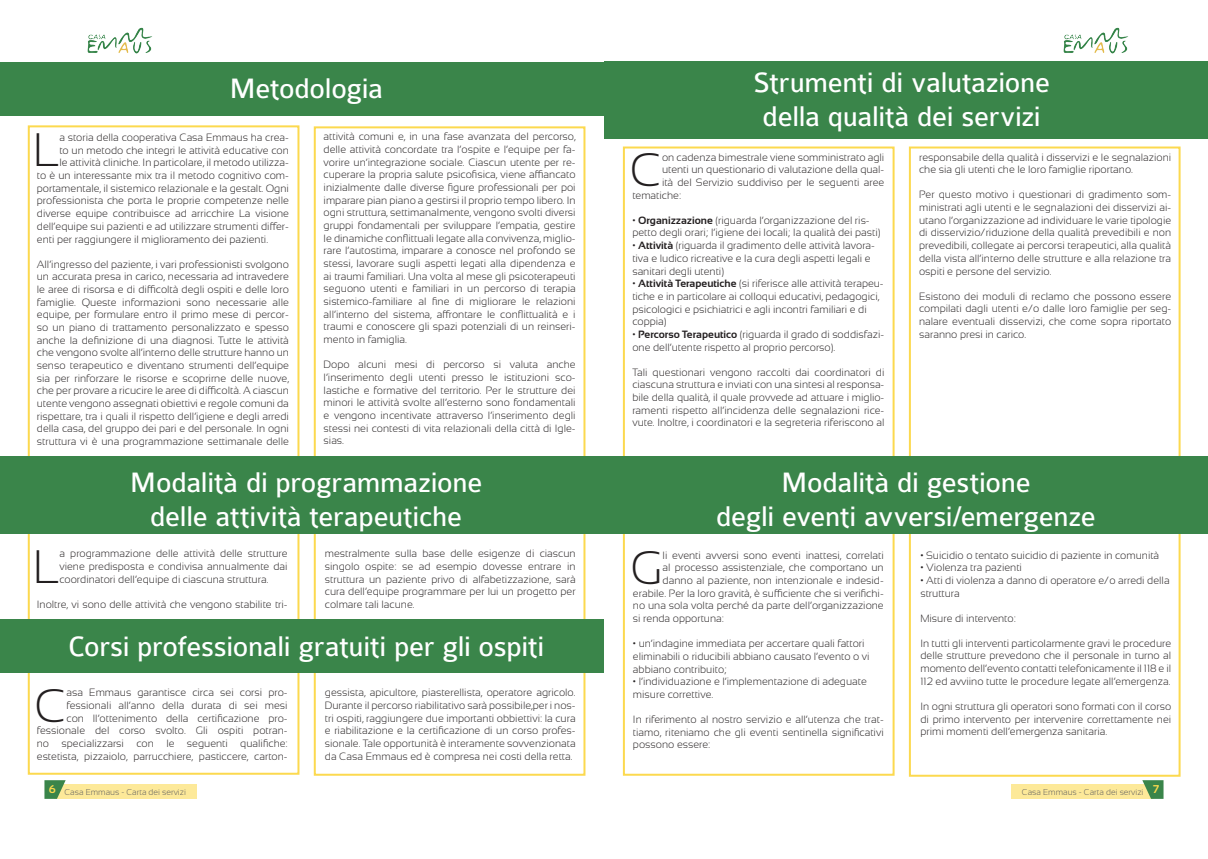
<style>
.page{position:relative;width:1208px;height:859px;background:#fff}
.page>*{position:absolute;margin:0;border:0;box-sizing:border-box;transform-origin:0 0}
.t1{font:300 46.9px "Sansation";color:#231f20}
.t2{font:30px/34px "Colaborate";letter-spacing:-.01em;color:#fff;text-align:center}
.t3{font:300 10.6px/12.7px "Sansation";color:#231f20;text-align:justify}
.t4{font:300 8.5px "Sansation";color:#5a5a5c}
.s1{font-weight:700}
</style>
<div class="page">
<div style="left:0;top:62px;width:604px;height:53px;background:#3a854a"></div>
<div style="left:604px;top:62px;width:604px;height:77px;background:#3a854a"></div>
<div style="left:54px;top:784px;width:143px;height:15px;background:#fde999"></div>
<div style="left:1011px;top:784px;width:142px;height:15px;background:#fde999"></div>
<svg style="left:44px;top:780px;width:22px;height:19px"></svg>
<svg style="left:1142px;top:780px;width:21px;height:19px"></svg>
<img style="left:87px;top:27px;width:65px;height:27px">
<img style="left:1063px;top:27px;width:65px;height:27px">
<div style="left:28px;top:125px;width:271px;height:650px;border:2px solid #fcd94f"></div>
<div style="left:314px;top:126px;width:271px;height:650px;border:2px solid #fcd94f"></div>
<div style="left:623px;top:147px;width:271px;height:629px;border:2px solid #fcd94f"></div>
<div style="left:909px;top:147px;width:271px;height:630px;border:2px solid #fcd94f"></div>
<div style="left:0;top:457px;width:1208px;height:77px;background:#3a854a"></div>
<div style="left:0;top:620px;width:604px;height:53px;background:#3a854a"></div>
<h2 class="t2" style="left:229px;top:72px;width:155px">Metodologia</h2>
<h1 class="t1" style="left:33px;top:124px;width:28px">L</h1>
<p class="t3" style="left:59px;top:131px;width:231px">a storia della cooperativa Casa Emmaus ha crea-</p>
<p class="t3" style="left:59px;top:144px;width:231px">to un metodo che integri le attività educative con</p>
<p class="t3" style="left:59px;top:156px;width:231px">le attività cliniche. In particolare, il metodo utilizza-</p>
<p class="t3" style="left:37px;top:169px;width:253px">to è un interessante mix tra il metodo cognitivo com-</p>
<p class="t3" style="left:37px;top:182px;width:253px">portamentale, il sistemico relazionale e la gestalt. Ogni</p>
<p class="t3" style="left:37px;top:194px;width:253px">professionista che porta le proprie competenze nelle</p>
<p class="t3" style="left:37px;top:207px;width:253px">diverse equipe contribuisce ad arricchire La visione</p>
<p class="t3" style="left:37px;top:220px;width:253px">dell’equipe sui pazienti e ad utilizzare strumenti differ-</p>
<p class="t3" style="left:37px;top:232px;width:233px">enti per raggiungere il miglioramento dei pazienti.</p>
<p class="t3" style="left:37px;top:257px;width:253px">All’ingresso del paziente, i vari professionisti svolgono un accurata presa in carico, necessaria ad intravedere le aree di risorsa e di difficoltà degli ospiti e delle loro famiglie. Queste informazioni sono necessarie alle equipe, per formulare entro il primo mese di percor&shy;so un piano di trattamento personalizzato e spesso anche la definizione di una diagnosi. Tutte le attività che vengono svolte all’interno delle strutture hanno un senso terapeutico e diventano strumenti dell’equipe sia per rinforzare le risorse e scoprirne delle nuove, che per provare a ricucire le aree di difficoltà. A ciascun utente vengono assegnati obiettivi e regole comuni da rispettare, tra i quali il rispetto dell’igiene e degli arredi della casa, del gruppo dei pari e del personale. In ogni struttura vi è una programmazione settimanale delle</p>
<p class="t3" style="left:324px;top:130px;width:254px">attività comuni e, in una fase avanzata del percorso, delle attività concordate tra l’ospite e l’equipe per fa&shy;vorire un’integrazione sociale. Ciascun utente per re&shy;cuperare la propria salute psicofisica, viene affiancato inizialmente dalle diverse figure professionali per poi imparare pian piano a gestirsi il proprio tempo libero. In ogni struttura, settimanalmente, vengono svolti diversi gruppi fondamentali per sviluppare l’empatia, gestire le dinamiche conflittuali legate alla convivenza, miglio&shy;rare l’autostima, imparare a conosce nel profondo se stessi, lavorare sugli aspetti legati alla dipendenza e ai traumi familiari. Una volta al mese gli psicoterapeuti seguono utenti e familiari in un percorso di terapia sistemico-familiare al fine di migliorare le relazioni all’interno del sistema, affrontare le conflittualità e i traumi e conoscere gli spazi potenziali di un reinseri&shy;mento in famiglia.</p>
<p class="t3" style="left:324px;top:358px;width:253px">Dopo alcuni mesi di percorso si valuta anche l’inserimento degli utenti presso le istituzioni sco&shy;lastiche e formative del territorio. Per le strutture dei minori le attività svolte all’esterno sono fondamentali e vengono incentivate attraverso l’inserimento degli stessi nei contesti di vita relazionali della città di Igle&shy;sias.</p>
<h2 class="t2" style="left:753px;top:66px;width:298px">Strumenti di valutazione della qualità dei servizi</h2>
<h1 class="t1" style="left:630px;top:144px;width:34px">C</h1>
<p class="t3" style="left:662px;top:151px;width:224px">on cadenza bimestrale viene somministrato agli</p>
<p class="t3" style="left:662px;top:163px;width:224px">utenti un questionario di valutazione della qual-</p>
<p class="t3" style="left:662px;top:176px;width:224px">ità del Servizio suddiviso per le seguenti aree</p>
<p class="t3" style="left:632px;top:189px;width:50px">tematiche:</p>
<p class="t3" style="left:632px;top:214px;width:249px">• <span class="s1">Organizzazione</span> (riguarda l’organizzazione del ris&shy;petto degli orari; l’igiene dei locali; la qualità dei pasti)</p>
<p class="t3" style="left:632px;top:239px;width:244px;text-align:left">• <span class="s1">Attività</span> (riguarda il gradimento delle attività lavora&shy;tiva e ludico ricreative e la cura degli aspetti legali e sanitari degli utenti)</p>
<p class="t3" style="left:632px;top:277px;width:253px;text-align:left">• <span class="s1">Attività Terapeutiche</span> (si riferisce alle attività terapeu&shy;tiche e in particolare ai colloqui educativi, pedagogici, psicologici e psichiatrici e agli incontri familiari e di coppia)</p>
<p class="t3" style="left:632px;top:328px;width:253px">• <span class="s1">Percorso Terapeutico</span> (riguarda il grado di soddisfazi&shy;one dell’utente rispetto al proprio percorso).</p>
<p class="t3" style="left:632px;top:366px;width:253px">Tali questionari vengono raccolti dai coordinatori di ciascuna struttura e inviati con una sintesi al responsa&shy;bile della qualità, il quale provvede ad attuare i miglio&shy;ramenti rispetto all’incidenza delle segnalazioni rice&shy;vute. Inoltre, i coordinatori e la segreteria riferiscono al</p>
<p class="t3" style="left:919px;top:151px;width:254px">responsabile della qualità i disservizi e le segnalazioni che sia gli utenti che le loro famiglie riportano.</p>
<p class="t3" style="left:919px;top:188px;width:254px">Per questo motivo i questionari di gradimento som&shy;ministrati agli utenti e le segnalazioni dei disservizi ai&shy;utano l’organizzazione ad individuare le varie tipologie di disservizio/riduzione della qualità prevedibili e non prevedibili, collegate ai percorsi terapeutici, alla qualità della vista all’interno delle strutture e alla relazione tra ospiti e persone del servizio.</p>
<p class="t3" style="left:919px;top:290px;width:254px">Esistono dei moduli di reclamo che possono essere compilati dagli utenti e/o dalle loro famiglie per seg&shy;nalare eventuali disservizi, che come sopra riportato saranno presi in carico.</p>
<h2 class="t2" style="left:130px;top:466px;width:354px">Modalità di programmazione delle attività terapeutiche</h2>
<h2 class="t2" style="left:716px;top:466px;width:381px">Modalità di gestione<br>degli eventi avversi/emergenze</h2>
<h2 class="t2" style="left:712px;top:466px;width:381px">Modalità di gestione<br>degli eventi avversi/emergenze</h2>
<h1 class="t1" style="left:33px;top:540px;width:28px">L</h1>
<p class="t3" style="left:59px;top:547px;width:230px">a programmazione delle attività delle strutture viene predisposta e condivisa annualmente dai coordinatori dell’equipe di ciascuna struttura.</p>
<p class="t3" style="left:37px;top:598px;width:252px">Inoltre, vi sono delle attività che vengono stabilite tri-</p>
<p class="t3" style="left:325px;top:547px;width:252px">mestralmente sulla base delle esigenze di ciascun singolo ospite: se ad esempio dovesse entrare in struttura un paziente privo di alfabetizzazione, sarà cura dell’equipe programmare per lui un progetto per colmare tali lacune.</p>
<h2 class="t2" style="left:68px;top:630px;width:478px">Corsi professionali gratuiti per gli ospiti</h2>
<h1 class="t1" style="left:34px;top:679px;width:34px">C</h1>
<p class="t3" style="left:37px;top:686px;width:252px;text-align:right">asa Emmaus garantisce circa sei corsi pro&shy;fessionali all’anno della durata di sei mesi<br>con ll’ottenimento della certificazione pro&shy;fessionale del corso svolto. Gli ospiti potran&shy;no specializzarsi con le seguenti qualifiche: estetista, pizzaiolo, parrucchiere, pasticcere, carton-</p>
<p class="t3" style="left:325px;top:686px;width:252px">gessista, apicultore, piasterellista, operatore agricolo.<br>Durante il percorso riabilitativo sarà possibile,per i nos&shy;tri ospiti, raggiungere due importanti obbiettivi: la cura e riabilitazione e la certificazione di un corso profes&shy;sionale. Tale opportunità è interamente sovvenzionata da Casa Emmaus ed è compresa nei costi della retta.</p>
<h1 class="t1" style="left:630px;top:542px;width:34px">G</h1>
<p class="t3" style="left:662px;top:549px;width:223px">li eventi avversi sono eventi inattesi, correlati</p>
<p class="t3" style="left:662px;top:561px;width:223px">al processo assistenziale, che comportano un</p>
<p class="t3" style="left:662px;top:574px;width:223px">danno al paziente, non intenzionale e indesid-</p>
<p class="t3" style="left:633px;top:587px;width:252px">erabile. Per la loro gravità, è sufficiente che si verifichi-</p>
<p class="t3" style="left:633px;top:599px;width:252px">no una sola volta perché da parte dell’organizzazione</p>
<p class="t3" style="left:633px;top:612px;width:92px">si renda opportuna:</p>
<p class="t3" style="left:633px;top:637px;width:238px;text-align:left">• un’indagine immediata per accertare quali fattori eliminabili o riducibili abbiano causato l’evento o vi abbiano contribuito;</p>
<p class="t3" style="left:633px;top:675px;width:235px">• l’individuazione e l’implementazione di adeguate misure correttive.</p>
<p class="t3" style="left:633px;top:713px;width:252px">In riferimento al nostro servizio e all’utenza che trat&shy;tiamo, riteniamo che gli eventi sentinella significativi possono essere:</p>
<p class="t3" style="left:920px;top:549px;width:240px">• Suicidio o tentato suicidio di paziente in comunità</p>
<p class="t3" style="left:920px;top:561px;width:103px">• Violenza tra pazienti</p>
<p class="t3" style="left:920px;top:574px;width:251px">• Atti di violenza a danno di operatore e/o arredi della struttura</p>
<p class="t3" style="left:920px;top:612px;width:97px">Misure di intervento:</p>
<p class="t3" style="left:920px;top:637px;width:252px">In tutti gli interventi particolarmente gravi le procedure delle strutture prevedono che il personale in turno al momento dell’evento contatti telefonicamente il 118 e il 112 ed avviino tutte le procedure legate all’emergenza.</p>
<p class="t3" style="left:920px;top:700px;width:252px">In ogni struttura gli operatori sono formati con il corso di primo intervento per intervenire correttamente nei primi momenti dell’emergenza sanitaria.</p>
<p class="t4" style="left:49px;top:787px;width:139px"><sup>6</sup> Casa Emmaus - Carta dei servizi</p>
<p class="t4" style="left:1022px;top:787px;width:139px">Casa Emmaus - Carta dei servizi <sup>7</sup></p>
</div>
